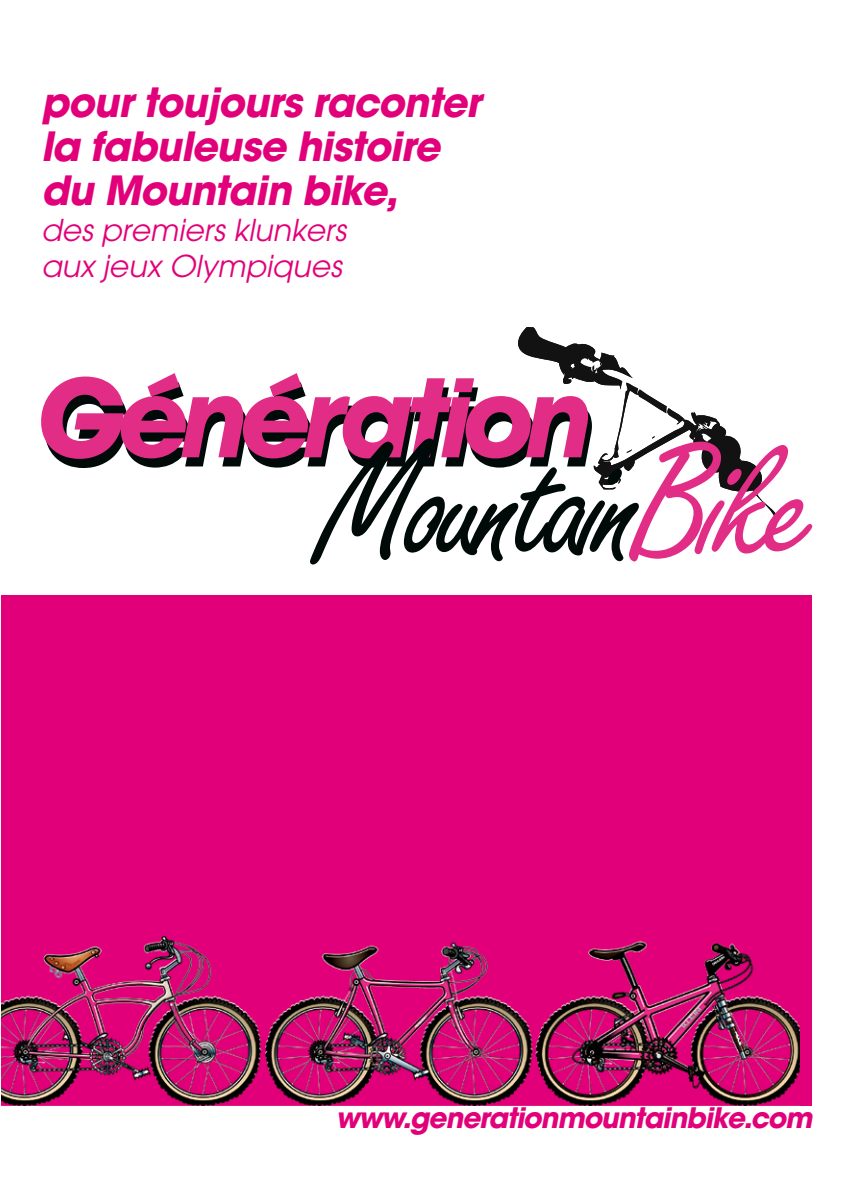
<style>
.page{position:relative;width:842px;height:1191px;background:#fff}
.page>*{position:absolute;margin:0;border:0;box-sizing:border-box;transform-origin:0 0}
.t1{font:italic 700 40px/44px "Avant Garde";letter-spacing:-.025em;color:#e2007a}
.t2{font:italic 30px/36px "Avant Garde";color:#e2007a}
.t3{font:italic 700 28px "Avant Garde";letter-spacing:-.035em;color:#e2007a}
</style>
<div class="page">
<div style="left:1px;top:595px;width:811px;height:511px;background:#e2007a"></div>
<svg style="left:41px;top:327px;width:771px;height:237px"></svg>
<img style="left:1px;top:936px;width:798px;height:170px">
<p class="t1" style="left:41px;top:80px;width:441px">pour toujours raconter la fabuleuse histoire du Mountain bike,</p>
<p class="t2" style="left:41px;top:212px;width:307px">des premiers klunkers aux jeux Olympiques</p>
<p class="t3" style="left:336px;top:1099px;width:478px">www.generationmountainbike.com</p>
</div>
